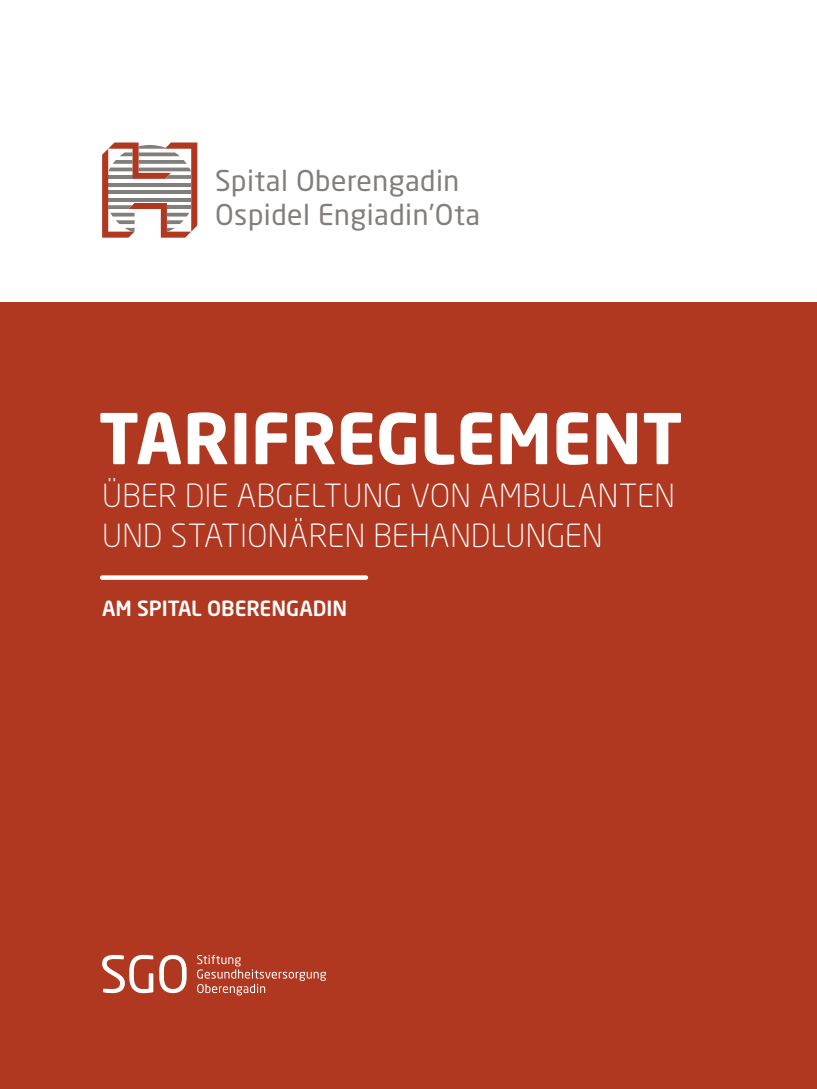
<style>
.page{position:relative;width:817px;height:1089px;background:#fff}
.page>*{position:absolute;margin:0;border:0;box-sizing:border-box;transform-origin:0 0}
.t1{font:700 69px "Neo Sans";letter-spacing:-.005em;color:#fff}
.t2{font:300 31.5px/39px "Neo Sans";letter-spacing:.01em;color:#fff}
.t3{font:28.35px/33.9px "Neo Sans";letter-spacing:.02em;color:#817e7b}
.t4{font:500 20.7px "Neo Sans";color:#fff}
</style>
<div class="page">
<div style="left:0;top:302px;width:816px;height:787px;background:#b03821"></div>
<svg style="left:197px;top:954px;width:129px;height:41px"></svg>
<svg style="left:102px;top:954px;width:51px;height:39px"></svg>
<svg style="left:159px;top:954px;width:27px;height:39px"></svg>
<div style="left:102px;top:575px;width:264px;height:5px;background:#fff"></div>
<svg style="left:102px;top:142px;width:95px;height:96px"></svg>
<p class="t3" style="left:215px;top:163px;width:266px">Spital Oberengadin<br>Ospidel Engiadin’Ota</p>
<h1 class="t1" style="left:99px;top:394px;width:585px">TARIFREGLEMENT</h1>
<p class="t2" style="left:102px;top:476px;width:574px">ÜBER DIE ABGELTUNG VON AMBULANTEN<br>UND STATIONÄREN BEHANDLUNGEN</p>
<p class="t4" style="left:102px;top:595px;width:247px">AM SPITAL OBERENGADIN</p>
</div>
